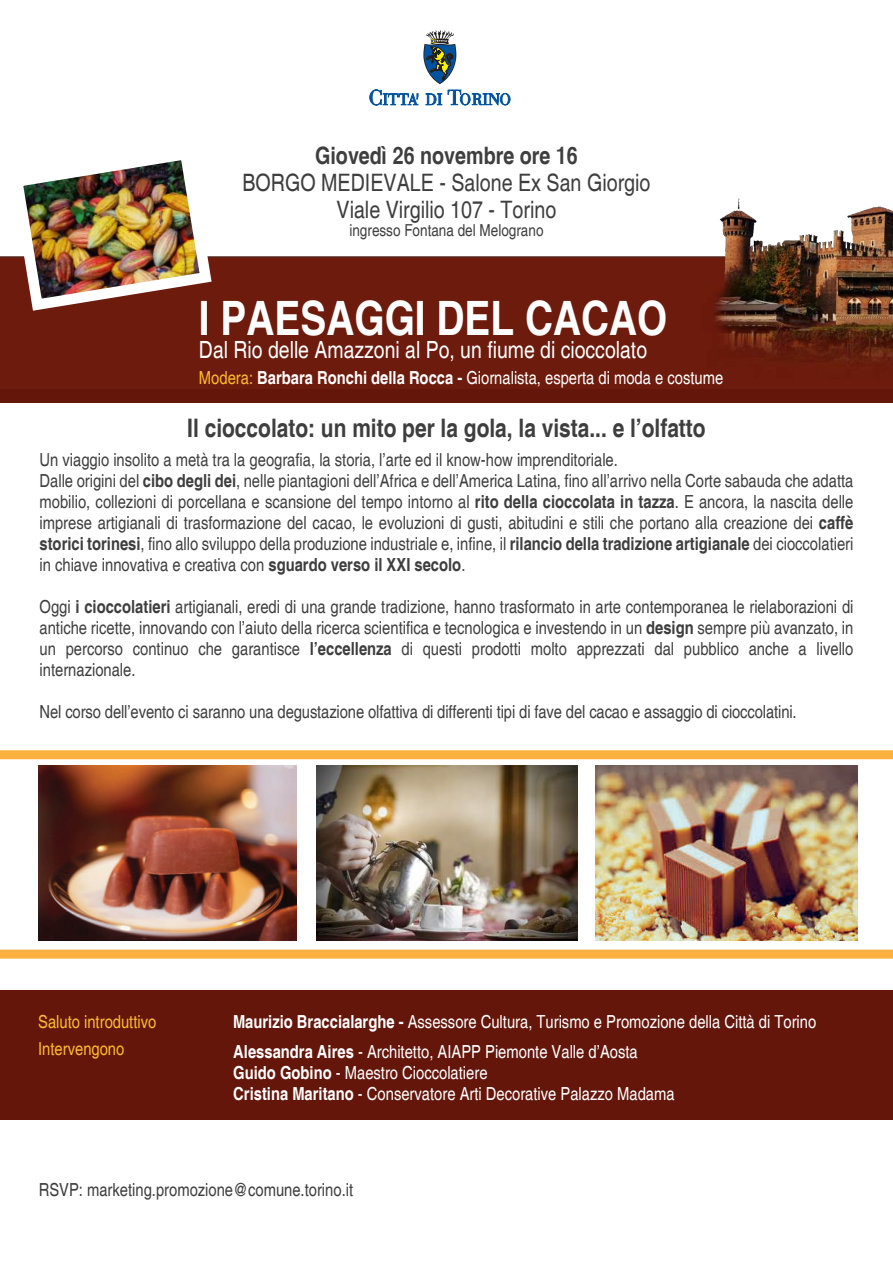
<style>
.page{position:relative;width:893px;height:1263px;background:#fff}
.page>*{position:absolute;margin:0;border:0;box-sizing:border-box;transform-origin:0 0}
.t1{font:700 condensed 47.4px "Helvetica";color:#fff}
.t2{font:700 condensed 25.5px "Helvetica";color:#3e3e3f}
.t3{font:condensed 24px/27px "Helvetica";color:#3e3e3f;text-align:center}
.t4{font:700 condensed 24px "Helvetica";color:#3e3e3f}
.t5{font:condensed 23.7px "Helvetica";color:#fff}
.t6{font:condensed 18px/21px "Helvetica";color:#3e3e3f}
.t7{font:condensed 18px/21px "Helvetica";color:#fff}
.t8{font:condensed 18px "Helvetica";color:#fdbb2e}
.t9{font:condensed 16.5px "Helvetica";color:#3e3e3f}
.s1{color:#fdbb2e}
.s2{font-weight:700}
</style>
<div class="page">
<div style="left:0;top:990px;width:893px;height:129px;background:#65160b"></div>
<svg style="left:369px;top:30px;width:141px;height:76px"></svg>
<div style="left:0;top:750px;width:893px;height:9px;background:#fbb03f"></div>
<div style="left:0;top:950px;width:893px;height:9px;background:#fbb03f"></div>
<img style="left:39px;top:766px;width:258px;height:174px">
<img style="left:316px;top:766px;width:261px;height:174px">
<img style="left:0;top:198px;width:893px;height:191px">
<img style="left:5px;top:160px;width:213px;height:157px">
<div style="left:0;top:389px;width:893px;height:14px;background:#65160b"></div>
<img style="left:596px;top:766px;width:262px;height:174px">
<h3 class="t4" style="left:315px;top:141px;width:264px">Giovedì 26 novembre ore 16</h3>
<h3 class="t3" style="left:242px;top:169px;width:409px">BORGO MEDIEVALE - Salone Ex San Giorgio<br>Viale Virgilio 107 - Torino</h3>
<p class="t9" style="left:349px;top:220px;width:196px">ingresso Fontana del Melograno</p>
<h1 class="t1" style="left:199px;top:289px;width:470px">I PAESAGGI DEL CACAO</h1>
<h3 class="t5" style="left:199px;top:336px;width:450px">Dal Rio delle Amazzoni al Po, un fiume di cioccolato</h3>
<p class="t7" style="left:199px;top:367px;width:526px"><span class="s1">Modera:</span> <span class="s2">Barbara Ronchi della Rocca -</span> Giornalista, esperta di moda e costume</p>
<h2 class="t2" style="left:187px;top:413px;width:520px">Il cioccolato: un mito per la gola, la vista... e l’olfatto</h2>
<p class="t6" style="left:40px;top:449px;width:815px">Un viaggio insolito a metà tra la geografia, la storia, l’arte ed il know-how imprenditoriale.<br>Dalle origini del <span class="s2">cibo degli dei</span>, nelle piantagioni dell’Africa e dell’America Latina, fino all’arrivo nella Corte sabauda che adatta mobilio, collezioni di porcellana e scansione del tempo intorno al <span class="s2">rito della cioccolata in tazza</span>. E ancora, la nascita delle imprese artigianali di trasformazione del cacao, le evoluzioni di gusti, abitudini e stili che portano alla creazione dei <span class="s2">caffè storici torinesi</span>, fino allo sviluppo della produzione industriale e, infine, il <span class="s2">rilancio della tradizione artigianale</span> dei cioccolatieri in chiave innovativa e creativa con <span class="s2">sguardo verso il XXI secolo</span>.</p>
<p class="t6" style="left:40px;top:596px;width:815px;text-align:justify">Oggi <span class="s2">i cioccolatieri</span> artigianali, eredi di una grande tradizione, hanno trasformato in arte contemporanea le rielaborazioni di antiche ricette, innovando con l’aiuto della ricerca scientifica e tecnologica e investendo in un <span class="s2">design</span> sempre più avanzato, in un percorso continuo che garantisce <span class="s2">l’eccellenza</span> di questi prodotti molto apprezzati dal pubblico anche a livello internazionale.</p>
<p class="t6" style="left:40px;top:701px;width:759px">Nel corso dell’evento ci saranno una degustazione olfattiva di differenti tipi di fave del cacao e assaggio di cioccolatini.</p>
<p class="t8" style="left:38px;top:1011px;width:120px">Saluto introduttivo</p>
<p class="t7" style="left:233px;top:1011px;width:585px"><span class="s2">Maurizio Braccialarghe -</span> Assessore Cultura, Turismo e Promozione della Città di Torino</p>
<p class="t8" style="left:38px;top:1038px;width:88px">Intervengono</p>
<p class="t7" style="left:233px;top:1041px;width:443px"><span class="s2">Alessandra Aires</span> - Architetto, AIAPP Piemonte Valle d’Aosta<br><span class="s2">Guido Gobino</span> - Maestro Cioccolatiere<br><span class="s2">Cristina Maritano</span> - Conservatore Arti Decorative Palazzo Madama</p>
<p class="t6" style="left:39px;top:1179px;width:316px">RSVP: marketing.promozione@comune.torino.it</p>
</div>
